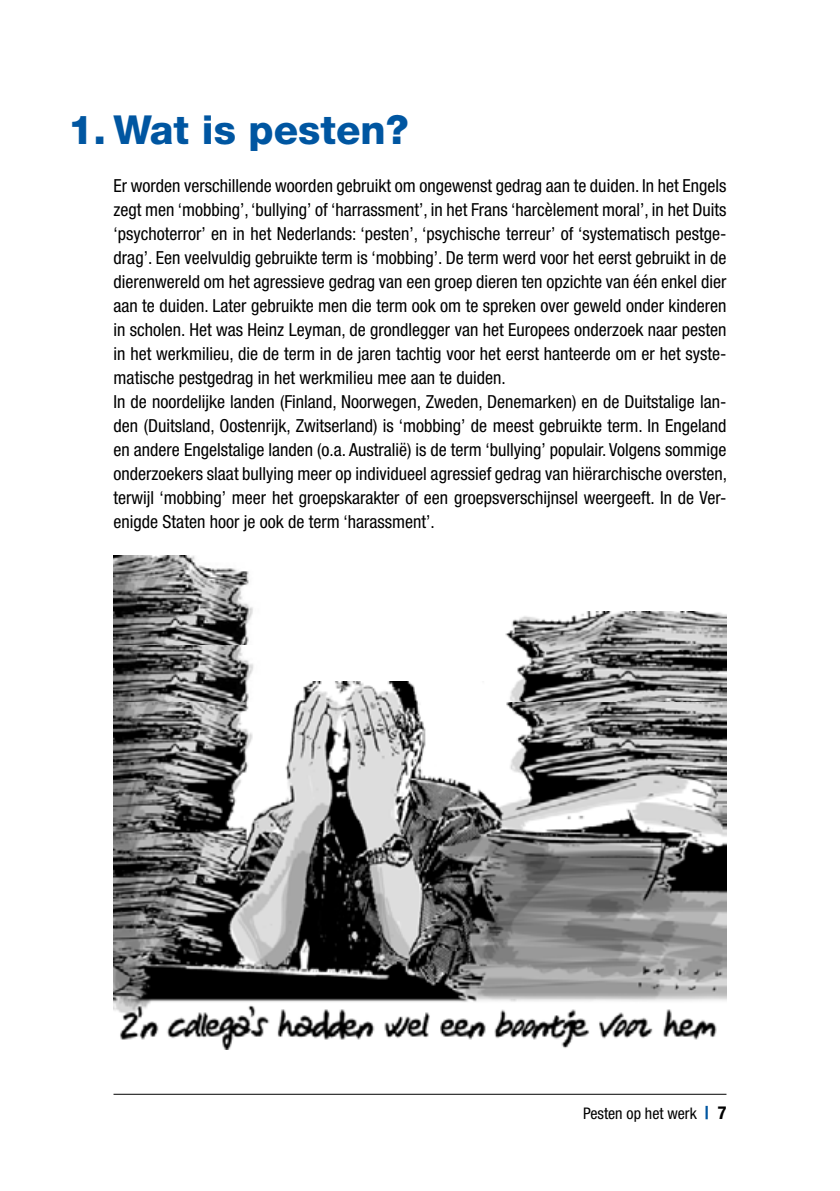
<style>
.page{position:relative;width:840px;height:1191px;background:#fff}
.page>*{position:absolute;margin:0;border:0;box-sizing:border-box;transform-origin:0 0}
.t1{font:800 40px "Helvetica Neue LT Std";color:#0056a1}
.t2{font:condensed 18px/24px "Helvetica Neue LT Std";color:#000}
.t3{font:condensed 16px "Helvetica Neue LT Std";color:#000}
.s1{font-weight:700;font-size:18px;color:#0056a1}
.s2{font-weight:700;font-size:18px}
</style>
<div class="page">
<hr style="left:113px;top:1093px;width:613px;height:1px;background:#000">
<img style="left:113px;top:681px;width:613px;height:368px">
<img style="left:113px;top:644px;width:149px;height:57px">
<img style="left:485px;top:612px;width:241px;height:89px">
<img style="left:113px;top:555px;width:140px;height:89px">
<h1 class="t1" style="left:68px;top:106px;width:342px">1. Wat is pesten?</h1>
<p class="t2" style="left:113px;top:174px;width:614px">Er worden verschillende woorden gebruikt om ongewenst gedrag aan te duiden. In het Engels zegt men ‘mobbing’, ‘bullying’ of ‘harrassment’, in het Frans ‘harcèlement moral’, in het Duits ‘psychoterror’ en in het Nederlands: ‘pesten’, ‘psychische terreur’ of ‘systematisch pestge&shy;drag’. Een veelvuldig gebruikte term is ‘mobbing’. De term werd voor het eerst gebruikt in de dierenwereld om het agressieve gedrag van een groep dieren ten opzichte van één enkel dier aan te duiden. Later gebruikte men die term ook om te spreken over geweld onder kinderen in scholen. Het was Heinz Leyman, de grondlegger van het Europees onderzoek naar pesten in het werkmilieu, die de term in de jaren tachtig voor het eerst hanteerde om er het syste&shy;matische pestgedrag in het werkmilieu mee aan te duiden.<br>In de noordelijke landen (Finland, Noorwegen, Zweden, Denemarken) en de Duitstalige lan&shy;den (Duitsland, Oostenrijk, Zwitserland) is ‘mobbing’ de meest gebruikte term. In Engeland en andere Engelstalige landen (o.a. Australië) is de term ‘bullying’ populair. Volgens sommige onderzoekers slaat bullying meer op individueel agressief gedrag van hiërarchische oversten, terwijl ‘mobbing’ meer het groepskarakter of een groepsverschijnsel weergeeft. In de Ver&shy;enigde Staten hoor je ook de term ‘harassment’.</p>
<p class="t3" style="left:582px;top:1103px;width:145px">Pesten op het werk <span class="s1">|</span> <span class="s2">7</span></p>
</div>
